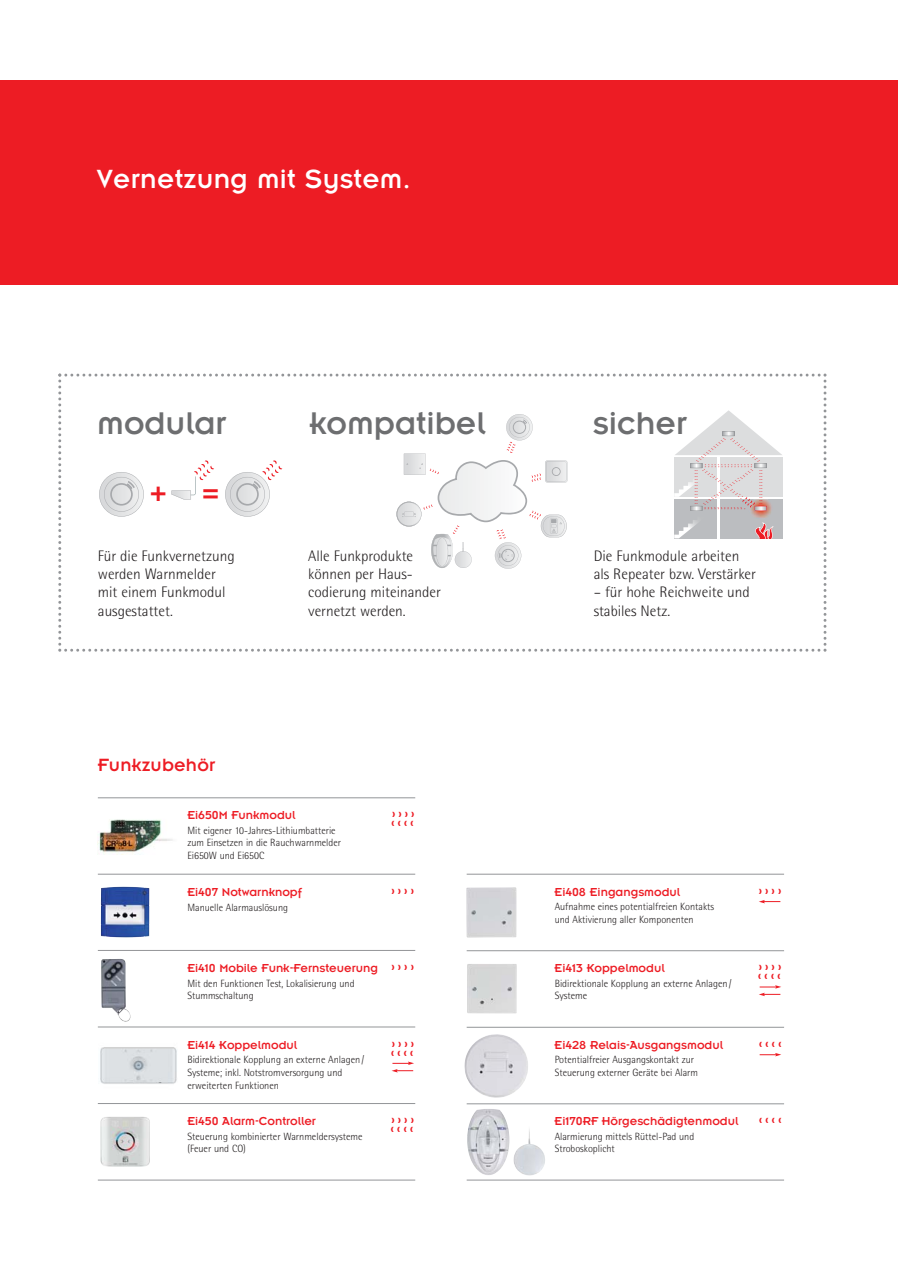
<style>
.page{position:relative;width:898px;height:1263px;background:#fff}
.page>*{position:absolute;margin:0;border:0;box-sizing:border-box;transform-origin:0 0}
.t1{font:34.5px "Insignia LT Std";color:#6d6e70}
.t2{font:28.95px "Insignia LT Std";letter-spacing:.01em;color:#fff}
.t3{font:28.35px "Insignia LT Std";color:#ed1c24}
.t4{font:19.5px "Insignia LT Std";letter-spacing:.01em;color:#ed1c24}
.t5{font:300 15.3px/18.3px "Rotis Semi Sans";color:#231f20}
.t6{font:12.75px "Insignia LT Std";color:#ed1c24}
.t7{font:300 10.5px/12.6px "Rotis Semi Sans";color:#231f20}
.t8{font:800 5.7px/9.1px "Helvetica Neue LT";color:#ed1c24;scale:1.66 1}
</style>
<div class="page">
<div style="left:0;top:81px;width:897px;height:204px;background:#ed1c24"></div>
<svg style="left:58px;top:374px;width:769px;height:278px"></svg>
<hr style="left:98px;top:950px;width:317px;height:1px;background:#939598">
<hr style="left:98px;top:874px;width:317px;height:1px;background:#939598">
<hr style="left:98px;top:797px;width:317px;height:1px;background:#939598">
<hr style="left:98px;top:1027px;width:317px;height:1px;background:#939598">
<hr style="left:98px;top:1103px;width:317px;height:1px;background:#939598">
<hr style="left:98px;top:1180px;width:317px;height:1px;background:#939598">
<hr style="left:466px;top:1103px;width:317px;height:1px;background:#939598">
<hr style="left:466px;top:1180px;width:317px;height:1px;background:#939598">
<hr style="left:466px;top:1027px;width:317px;height:1px;background:#939598">
<hr style="left:466px;top:950px;width:317px;height:1px;background:#939598">
<hr style="left:466px;top:874px;width:317px;height:1px;background:#939598">
<svg style="left:759px;top:900px;width:21px;height:3px"></svg>
<svg style="left:759px;top:985px;width:22px;height:11px"></svg>
<svg style="left:759px;top:1053px;width:22px;height:3px"></svg>
<svg style="left:391px;top:1061px;width:23px;height:11px"></svg>
<img style="left:98px;top:819px;width:75px;height:35px">
<div style="left:466px;top:887px;width:50px;height:50px;background:#d4d5d8"></div>
<img style="left:101px;top:886px;width:48px;height:51px">
<img style="left:101px;top:959px;width:29px;height:63px">
<div style="left:467px;top:964px;width:49px;height:49px;background:#d7d7d8"></div>
<img style="left:464px;top:1034px;width:64px;height:64px">
<img style="left:100px;top:1047px;width:77px;height:37px">
<img style="left:100px;top:1117px;width:50px;height:50px">
<img style="left:467px;top:1109px;width:42px;height:66px">
<img style="left:513px;top:1129px;width:32px;height:46px">
<h2 class="t2" style="left:97px;top:170px;width:315px">Vernetzung mit System.</h2>
<h1 class="t1" style="left:97px;top:412px;width:131px">modular</h1>
<h3 class="t3" style="left:150px;top:480px;width:71px">+ =</h3>
<h3 class="t5" style="left:98px;top:548px;width:138px">Für die Funkvernetzung werden Warnmelder mit einem Funkmodul ausgestattet.</h3>
<h3 class="t4" style="left:98px;top:759px;width:119px">Funkzubehör</h3>
<h1 class="t1" style="left:309px;top:412px;width:177px">kompatibel</h1>
<h1 class="t1" style="left:592px;top:412px;width:95px">sicher</h1>
<h3 class="t5" style="left:308px;top:548px;width:134px">Alle Funkprodukte können per Haus&shy;codierung miteinander vernetzt werden.</h3>
<h3 class="t5" style="left:593px;top:548px;width:164px">Die Funkmodule arbeiten als Repeater bzw. Verstärker</h3>
<h3 class="t5" style="left:593px;top:584px;width:158px">– für hohe Reichweite und stabiles Netz.</h3>
<p class="t6" style="left:187px;top:811px;width:110px">Ei650M Funkmodul</p>
<p class="t7" style="left:187px;top:825px;width:155px">Mit eigener 10-Jahres-Lithiumbatterie zum Einsetzen in die Rauchwarnmelder<br>Ei650W und Ei650C</p>
<p class="t6" style="left:187px;top:888px;width:116px">Ei407 Notwarnknopf</p>
<p class="t7" style="left:187px;top:902px;width:102px">Manuelle Alarmauslösung</p>
<p class="t8" style="left:391px;top:809px;width:15px">)))) ((((</p>
<p class="t8" style="left:392px;top:886px;width:15px">))))</p>
<p class="t6" style="left:187px;top:964px;width:192px">Ei410 Mobile Funk-Fernsteuerung</p>
<p class="t7" style="left:187px;top:978px;width:169px">Mit den Funktionen Test, Lokalisierung und<br>Stummschaltung</p>
<p class="t8" style="left:392px;top:963px;width:15px">))))</p>
<p class="t6" style="left:187px;top:1041px;width:111px">Ei414 Koppelmodul</p>
<p class="t7" style="left:187px;top:1054px;width:178px">Bidirektionale Kopplung an externe Anlagen/<br>Systeme; inkl. Notstromversorgung und erweiterten Funktionen</p>
<p class="t6" style="left:187px;top:1117px;width:130px">Ei450 Alarm-Controller</p>
<p class="t7" style="left:187px;top:1131px;width:177px">Steuerung kombinierter Warnmeldersysteme (Feuer und CO)</p>
<p class="t8" style="left:391px;top:1039px;width:15px">)))) ((((</p>
<p class="t8" style="left:391px;top:1116px;width:15px">)))) ((((</p>
<p class="t6" style="left:554px;top:888px;width:127px">Ei408 Eingangsmodul</p>
<p class="t7" style="left:554px;top:901px;width:161px">Aufnahme eines potentialfreien Kontakts und Aktivierung aller Komponenten</p>
<p class="t8" style="left:758px;top:886px;width:15px">))))</p>
<p class="t6" style="left:554px;top:964px;width:111px">Ei413 Koppelmodul</p>
<p class="t7" style="left:554px;top:978px;width:178px">Bidirektionale Kopplung an externe Anlagen/<br>Systeme</p>
<p class="t8" style="left:758px;top:963px;width:15px">)))) ((((</p>
<p class="t6" style="left:554px;top:1041px;width:170px">Ei428 Relais-Ausgangsmodul</p>
<p class="t7" style="left:554px;top:1054px;width:145px">Potentialfreier Ausgangskontakt zur<br>Steuerung externer Geräte bei Alarm</p>
<p class="t8" style="left:758px;top:1039px;width:15px">((((</p>
<p class="t6" style="left:554px;top:1117px;width:185px">Ei170RF Hörgeschädigtenmodul</p>
<p class="t7" style="left:554px;top:1131px;width:141px">Alarmierung mittels Rüttel-Pad und<br>Stroboskoplicht</p>
<p class="t8" style="left:758px;top:1116px;width:15px">((((</p>
</div>
